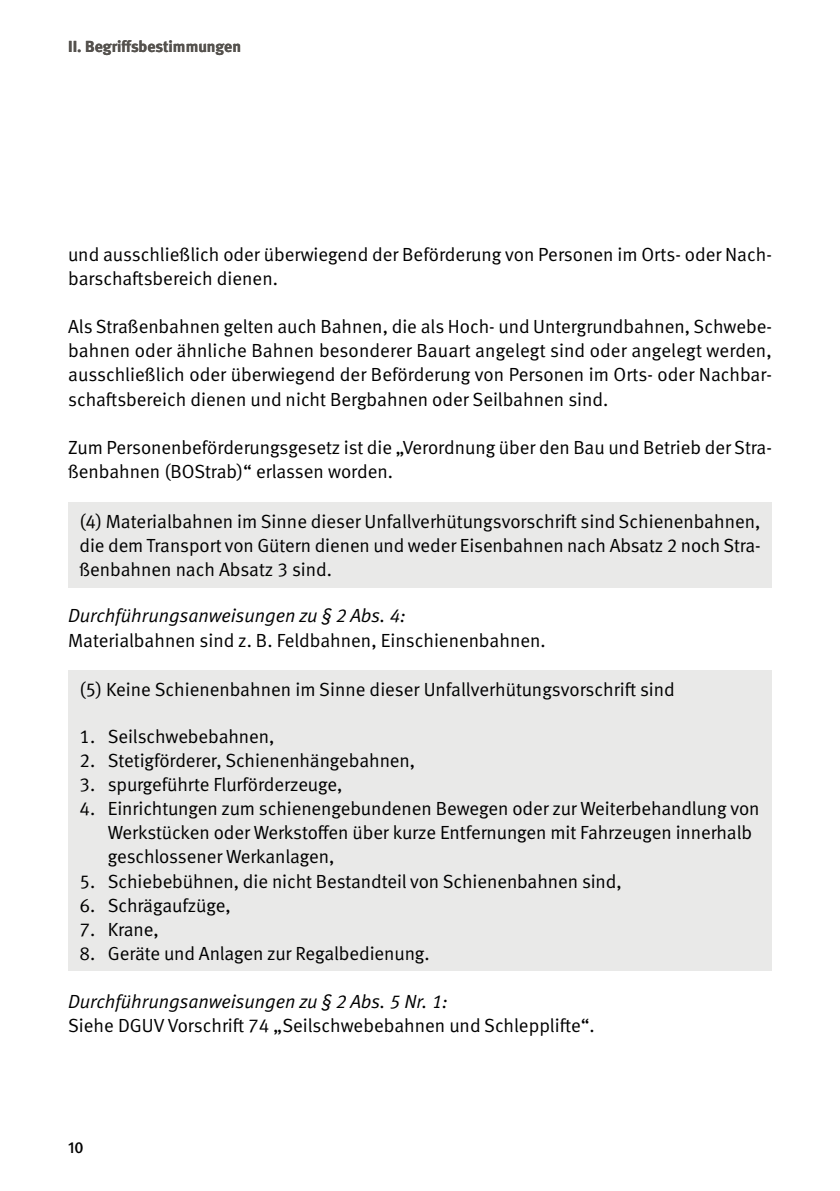
<style>
.page{position:relative;width:840px;height:1191px;background:#fff}
.page>*{position:absolute;margin:0;border:0;box-sizing:border-box;transform-origin:0 0}
.t1{font:19px/24px "DGUV Meta";letter-spacing:-.005em;color:#000}
.t2{font:italic 19px "DGUV Meta";color:#000}
.t3{font:700 16px "DGUV Meta";color:#55524e}
.t4{font:500 16px "DGUV Meta";color:#000}
</style>
<div class="page">
<div style="left:68px;top:502px;width:703px;height:85px;background:#e9e9e8"></div>
<div style="left:68px;top:670px;width:703px;height:301px;background:#e9e9e8"></div>
<p class="t3" style="left:68px;top:37px;width:174px">II. Begriffsbestimmungen</p>
<p class="t1" style="left:68px;top:243px;width:705px">und ausschließlich oder überwiegend der Beförderung von Personen im Orts- oder Nach&shy;barschaftsbereich dienen.</p>
<p class="t1" style="left:68px;top:315px;width:704px;text-align:justify">Als Straßenbahnen gelten auch Bahnen, die als Hoch- und Untergrundbahnen, Schwebe&shy;bahnen oder ähnliche Bahnen besonderer Bauart angelegt sind oder angelegt werden, ausschließlich oder überwiegend der Beförderung von Personen im Orts- oder Nachbar&shy;schaftsbereich dienen und nicht Bergbahnen oder Seilbahnen sind.</p>
<p class="t1" style="left:68px;top:435px;width:704px">Zum Personenbeförderungsgesetz ist die „Verordnung über den Bau und Betrieb der Stra&shy;ßenbahnen (BOStrab)“ erlassen worden.</p>
<p class="t1" style="left:79px;top:509px;width:682px;text-align:justify">(4) Materialbahnen im Sinne dieser Unfallverhütungsvorschrift sind Schienenbahnen, die dem Transport von Gütern dienen und weder Eisenbahnen nach Absatz 2 noch Stra&shy;ßenbahnen nach Absatz 3 sind.</p>
<p class="t2" style="left:68px;top:605px;width:339px">Durchführungsanweisungen zu § 2 Abs. 4:</p>
<p class="t1" style="left:68px;top:628px;width:479px">Materialbahnen sind z. B. Feldbahnen, Einschienenbahnen.</p>
<p class="t1" style="left:79px;top:678px;width:596px">(5) Keine Schienenbahnen im Sinne dieser Unfallverhütungsvorschrift sind</p>
<p class="t1" style="left:79px;top:725px;width:196px">1. Seilschwebebahnen,</p>
<p class="t1" style="left:79px;top:749px;width:337px">2. Stetigförderer, Schienenhängebahnen,</p>
<p class="t1" style="left:79px;top:773px;width:264px">3. spurgeführte Flurförderzeuge,</p>
<p class="t1" style="left:108px;top:797px;width:653px;text-indent:-28px">4. Einrichtungen zum schienengebundenen Bewegen oder zur Weiterbehandlung von<br>Werkstücken oder Werkstoffen über kurze Entfernungen mit Fahrzeugen innerhalb geschlossener Werkanlagen,</p>
<p class="t1" style="left:79px;top:869px;width:543px">5. Schiebebühnen, die nicht Bestandteil von Schienenbahnen sind,</p>
<p class="t1" style="left:79px;top:893px;width:153px">6. Schrägaufzüge,</p>
<p class="t1" style="left:79px;top:917px;width:81px">7. Krane,</p>
<p class="t1" style="left:79px;top:941px;width:351px">8. Geräte und Anlagen zur Regalbedienung.</p>
<p class="t2" style="left:68px;top:990px;width:381px">Durchführungsanweisungen zu § 2 Abs. 5 Nr. 1:</p>
<p class="t1" style="left:68px;top:1014px;width:528px">Siehe DGUV Vorschrift 74 „Seilschwebebahnen und Schlepplifte“.</p>
<p class="t4" style="left:68px;top:1137px;width:17px">10</p>
</div>
